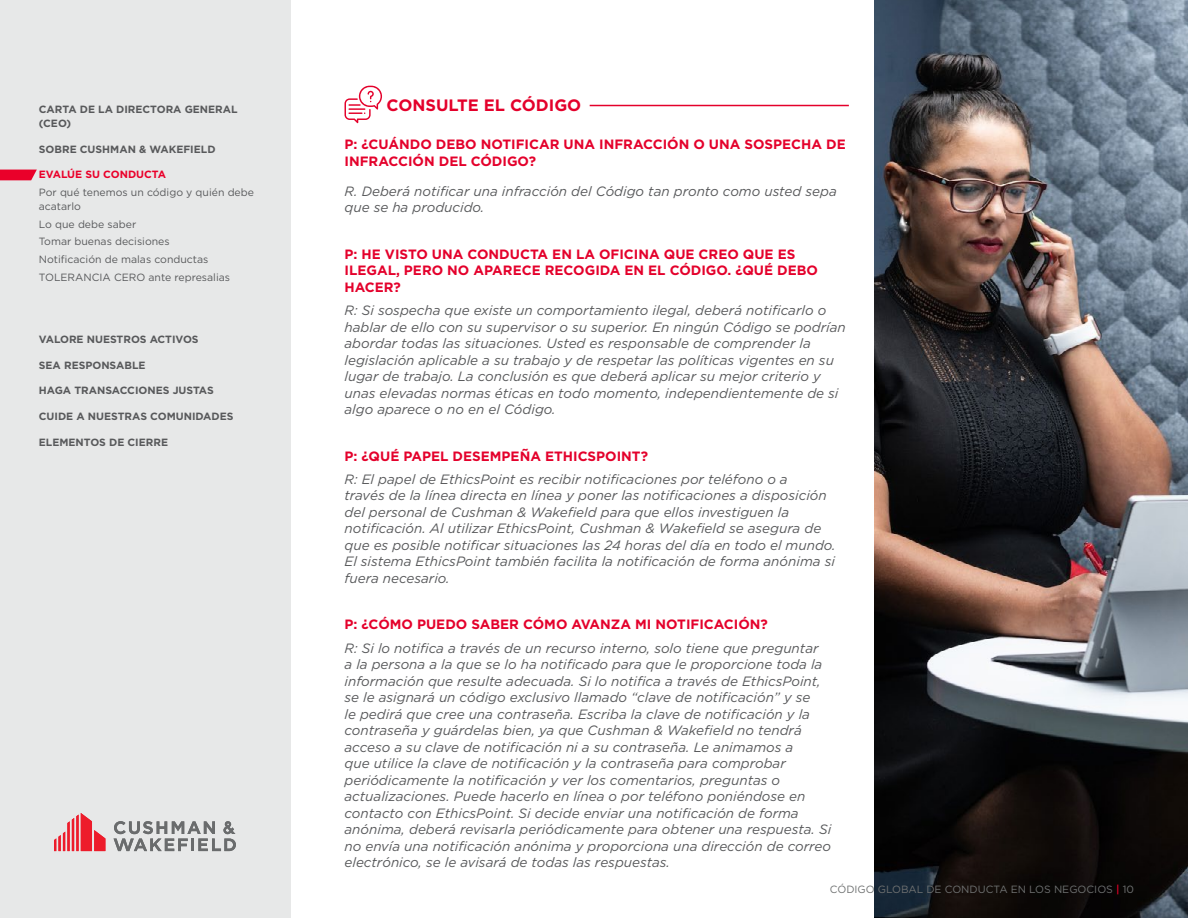
<style>
.page{position:relative;width:1188px;height:918px;background:#fff}
.page>*{position:absolute;margin:0;border:0;box-sizing:border-box;transform-origin:0 0}
.t1{font:700 16.5px "Gotham";color:#e4002b}
.t2{font:italic 13.5px/16.5px "Gotham";color:#58595b}
.t3{font:700 13.5px/16.5px "Gotham";color:#e4002b}
.t4{font:700 10.5px/13.5px "Gotham";color:#58595b}
.t5{font:10.5px/17.9px "Gotham";color:#58595b}
.t6{font:10.5px "Gotham";color:#6f7171}
.t7{font:700 10.5px "Gotham";color:#ea002a}
.s1{font-weight:500;color:#ea002a}
</style>
<div class="page">
<img style="left:875px;top:0;width:313px;height:918px">
<hr style="left:590px;top:105px;width:259px;height:1px;background:#e4002b">
<svg style="left:345px;top:86px;width:37px;height:37px"></svg>
<div style="left:0;top:0;width:291px;height:918px;background:#e7e8e8"></div>
<svg style="left:0;top:170px;width:37px;height:10px"></svg>
<svg style="left:54px;top:813px;width:51px;height:38px"></svg>
<svg style="left:114px;top:821px;width:122px;height:30px"></svg>
<p class="t4" style="left:39px;top:103px;width:200px">CARTA DE LA DIRECTORA GENERAL (CEO)</p>
<p class="t4" style="left:39px;top:142px;width:178px">SOBRE CUSHMAN &amp; WAKEFIELD</p>
<p class="t7" style="left:39px;top:168px;width:129px">EVALÚE SU CONDUCTA</p>
<p class="t5" style="left:39px;top:186px;width:217px;line-height:13.5px">Por qué tenemos un código y quién debe acatarlo</p>
<p class="t5" style="left:39px;top:215px;width:193px">Lo que debe saber<br>Tomar buenas decisiones<br>Notificación de malas conductas<br>TOLERANCIA CERO ante represalias</p>
<p class="t4" style="left:39px;top:332px;width:161px">VALORE NUESTROS ACTIVOS</p>
<p class="t4" style="left:39px;top:358px;width:108px">SEA RESPONSABLE</p>
<p class="t4" style="left:39px;top:384px;width:176px">HAGA TRANSACCIONES JUSTAS</p>
<p class="t4" style="left:39px;top:410px;width:196px">CUIDE A NUESTRAS COMUNIDADES</p>
<p class="t4" style="left:39px;top:436px;width:131px">ELEMENTOS DE CIERRE</p>
<p class="t1" style="left:387px;top:94px;width:196px">CONSULTE EL CÓDIGO</p>
<p class="t3" style="left:345px;top:136px;width:503px">P: ¿CUÁNDO DEBO NOTIFICAR UNA INFRACCIÓN O UNA SOSPECHA DE<br>INFRACCIÓN DEL CÓDIGO?</p>
<p class="t2" style="left:345px;top:183px;width:494px">R. Deberá notificar una infracción del Código tan pronto como usted sepa que se ha producido.</p>
<p class="t3" style="left:345px;top:246px;width:475px">P: HE VISTO UNA CONDUCTA EN LA OFICINA QUE CREO QUE ES<br>ILEGAL, PERO NO APARECE RECOGIDA EN EL CÓDIGO. ¿QUÉ DEBO<br>HACER?</p>
<p class="t2" style="left:345px;top:302px;width:503px">R: Si sospecha que existe un comportamiento ilegal, deberá notificarlo o hablar de ello con su supervisor o su superior. En ningún Código se podrían abordar todas las situaciones. Usted es responsable de comprender la legislación aplicable a su trabajo y de respetar las políticas vigentes en su lugar de trabajo. La conclusión es que deberá aplicar su mejor criterio y unas elevadas normas éticas en todo momento, independientemente de si algo aparece o no en el Código.</p>
<p class="t3" style="left:345px;top:447px;width:305px">P: ¿QUÉ PAPEL DESEMPEÑA ETHICSPOINT?</p>
<p class="t2" style="left:345px;top:471px;width:493px">R: El papel de EthicsPoint es recibir notificaciones por teléfono o a<br>través de la línea directa en línea y poner las notificaciones a disposición del personal de Cushman &amp; Wakefield para que ellos investiguen la notificación. Al utilizar EthicsPoint, Cushman &amp; Wakefield se asegura de que es posible notificar situaciones las 24 horas del día en todo el mundo.<br>El sistema EthicsPoint también facilita la notificación de forma anónima si fuera necesario.</p>
<p class="t3" style="left:345px;top:616px;width:425px">P: ¿CÓMO PUEDO SABER CÓMO AVANZA MI NOTIFICACIÓN?</p>
<p class="t2" style="left:345px;top:640px;width:488px">R: Si lo notifica a través de un recurso interno, solo tiene que preguntar<br>a la persona a la que se lo ha notificado para que le proporcione toda la información que resulte adecuada. Si lo notifica a través de EthicsPoint, se le asignará un código exclusivo llamado “clave de notificación” y se<br>le pedirá que cree una contraseña. Escriba la clave de notificación y la contraseña y guárdelas bien, ya que Cushman &amp; Wakefield no tendrá acceso a su clave de notificación ni a su contraseña. Le animamos a<br>que utilice la clave de notificación y la contraseña para comprobar periódicamente la notificación y ver los comentarios, preguntas o actualizaciones. Puede hacerlo en línea o por teléfono poniéndose en contacto con EthicsPoint. Si decide enviar una notificación de forma anónima, deberá revisarla periódicamente para obtener una respuesta. Si no envía una notificación anónima y proporciona una dirección de correo electrónico, se le avisará de todas las respuestas.</p>
<p class="t6" style="left:830px;top:882px;width:306px">CÓDIGO GLOBAL DE CONDUCTA EN LOS NEGOCIOS <span class="s1">|</span> 10</p>
</div>
